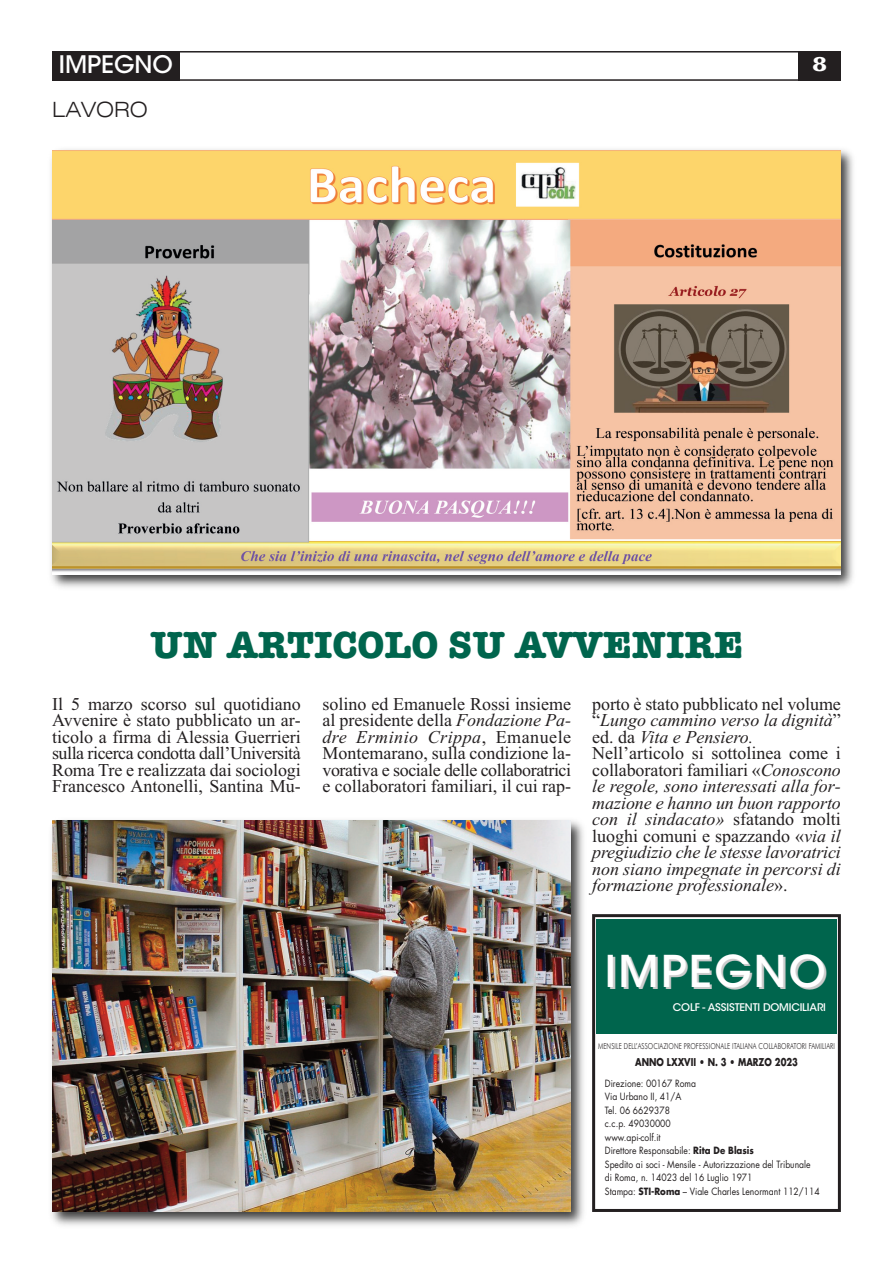
<style>
.page{position:relative;width:893px;height:1263px;background:#fff}
.page>*{position:absolute;margin:0;border:0;box-sizing:border-box;transform-origin:0 0}
.t1{font:500 43.5px "ITC Avant Garde Std";letter-spacing:.055em;color:#fff}
.t2{font:700 39px "American Typewriter";color:#00654d}
.t3{font:500 24px "ITC Avant Garde Std";color:#fff}
.t4{font:300 expanded 21px "Swiss 721 BT";color:#231f20}
.t5{font:700 21px "Benguiat Std";color:#fff}
.t6{font:18px/16.5px "Times New Roman";color:#231f20;text-align:justify}
.t7{font:italic 18px/16.5px "Times New Roman";color:#231f20}
.t8{font:500 10.5px "ITC Avant Garde Std";letter-spacing:-.015em;color:#fff}
.t9{font:700 10.5px "Futura";color:#231f20;scale:.8 1}
.t10{font:9.75px/13.5px "Futura";color:#231f20;scale:.88 1}
.t11{font:300 8.25px "Futura BT";letter-spacing:.015em;color:#231f20;scale:.75 1}
.s1{font-style:italic}
.s2{font-style:normal}
.s3{font-weight:700}
</style>
<div class="page">
<div style="left:52px;top:51px;width:789px;height:30px;border:2px solid #231f20"></div>
<div style="left:52px;top:51px;width:128px;height:30px;background:#231f20"></div>
<div style="left:798px;top:51px;width:43px;height:30px;background:#231f20"></div>
<div style="left:592px;top:914px;width:249px;height:298px;border:3px solid #231f20"></div>
<div style="left:596px;top:919px;width:241px;height:114px;background:#00654d"></div>
<img style="left:51px;top:149px;width:802px;height:439px">
<img style="left:52px;top:150px;width:788px;height:424px">
<img style="left:51px;top:820px;width:533px;height:406px">
<img style="left:52px;top:821px;width:519px;height:391px">
<h3 class="t3" style="left:59px;top:55px;width:116px">IMPEGNO</h3>
<p class="t5" style="left:812px;top:57px;width:16px">8</p>
<p class="t4" style="left:52px;top:102px;width:97px">LAVORO</p>
<h2 class="t2" style="left:150px;top:611px;width:595px">UN ARTICOLO SU AVVENIRE</h2>
<p class="t6" style="left:52px;top:695px;width:250px">Il 5 marzo scorso sul quotidiano Avvenire è stato pubblicato un ar&shy;ticolo a firma di Alessia Guerrieri sulla ricerca condotta dall’Università Roma Tre e realizzata dai sociologi Francesco Antonelli, Santina Mu-</p>
<p class="t6" style="left:322px;top:695px;width:250px">solino ed Emanuele Rossi insieme al presidente della <span class="s1">Fondazione Pa&shy;dre Erminio Crippa</span>, Emanuele Montemarano, sulla condizione la&shy;vorativa e sociale delle collaboratrici e collaboratori familiari, il cui rap-</p>
<p class="t7" style="left:592px;top:695px;width:250px"><span class="s2">porto è stato pubblicato nel volume “</span>Lungo cammino verso la dignità<span class="s2">” ed. da</span> Vita e Pensiero.<br><span class="s2">Nell’articolo si sottolinea come i collaboratori familiari «</span>Conoscono le regole, sono interessati alla for&shy;mazione e hanno un buon rapporto con il sindacato» <span class="s2">sfatando molti luoghi comuni e spazzando «</span>via il pregiudizio che le stesse lavoratrici non siano impegnate in percorsi di formazione professionale<span class="s2">».</span></p>
<h1 class="t1" style="left:605px;top:955px;width:223px">IMPEGNO</h1>
<p class="t8" style="left:673px;top:1004px;width:155px">COLF - ASSISTENTI DOMICILIARI</p>
<p class="t11" style="left:598px;top:1041px;width:317px">MENSILE DELL’ASSOCIAZIONE PROFESSIONALE ITALIANA COLLABORATORI FAMILIARI</p>
<p class="t10" style="left:605px;top:1077px;width:246px">Direzione: 00167 Roma<br>Via Urbano II, 41/A<br>Tel. 06 6629378<br>c.c.p. 49030000<br>www.api-colf.it<br>Direttore Responsabile: <span class="s3">Rita De Blasis<br></span>Spedito ai soci - Mensile - Autorizzazione del Tribunale di Roma, n. 14023 del 16 Luglio 1971<br>Stampa: <span class="s3">STI-Roma</span> – Viale Charles Lenormant 112/114</p>
<p class="t9" style="left:635px;top:1057px;width:205px">ANNO LXXVII • N. 3 • MARZO 2023</p>
</div>
